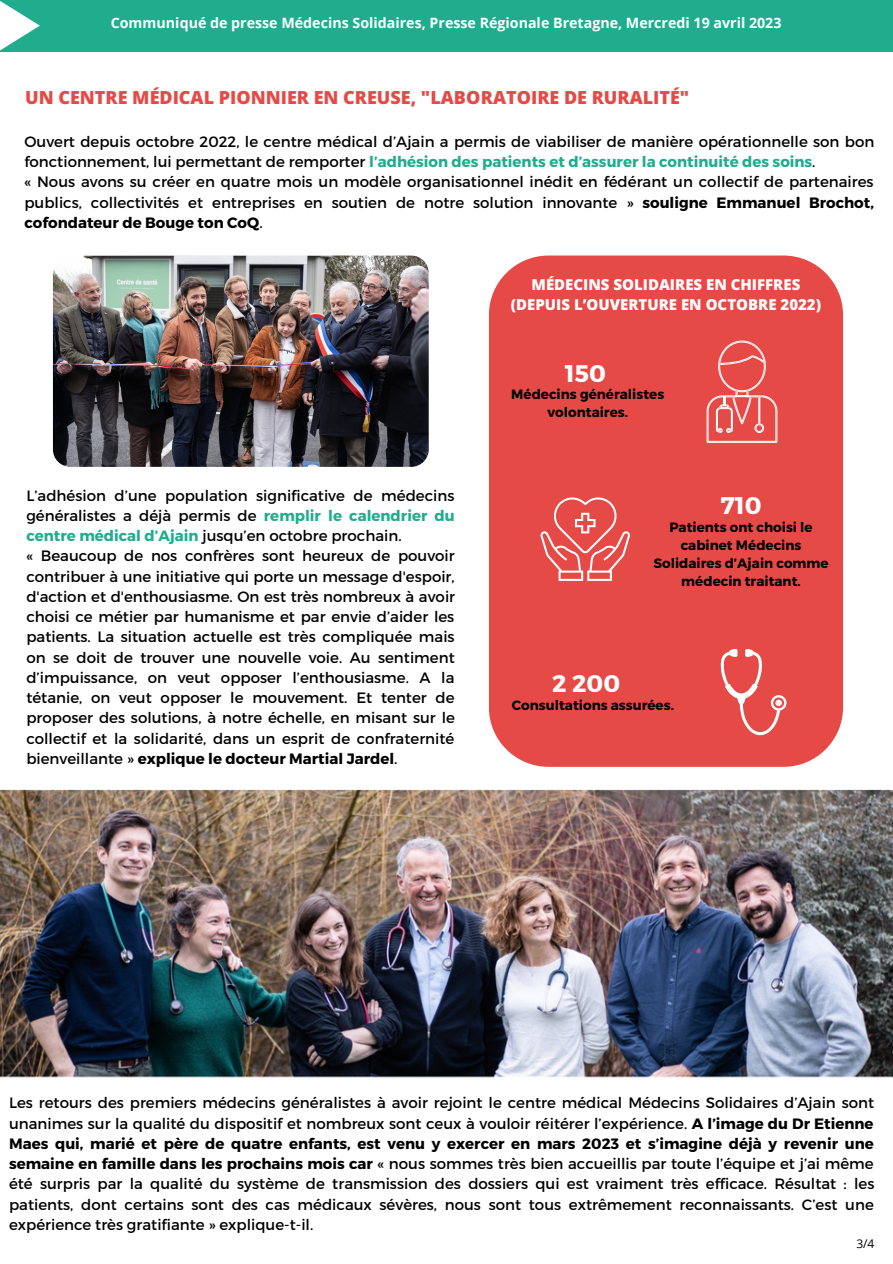
<style>
.page{position:relative;width:893px;height:1264px;background:#fff}
.page>*{position:absolute;margin:0;border:0;box-sizing:border-box;transform-origin:0 0}
.t1{font:700 24px "Montserrat";color:#fff}
.t2{font:800 18px "Open Sans";color:#e64a47}
.t3{font:15px/20.2px "Montserrat";color:#000}
.t4{font:800 15px/20.2px "Open Sans";color:#fff;text-align:center}
.t5{font:700 14.25px "Open Sans";color:#fff}
.t6{font:700 13.5px/18.1px "Montserrat";color:#000;text-align:center}
.t7{font:12px "Open Sans";color:#000}
.s1{font-weight:700;color:#1fad8e}
.s2{font-weight:700}
</style>
<div class="page">
<div style="left:0;top:0;width:892px;height:51px;background:#1fad8e"></div>
<svg style="left:0;top:1px;width:40px;height:51px"></svg>
<div style="left:489px;top:255px;width:354px;height:511px;background:#e64a47;border-radius:60px"></div>
<svg style="left:720px;top:649px;width:66px;height:87px"></svg>
<div style="left:775px;top:699px;width:6px;height:7px;background:#fff;border-radius:50%"></div>
<svg style="left:540px;top:497px;width:90px;height:84px"></svg>
<svg style="left:706px;top:340px;width:71px;height:103px"></svg>
<img style="left:53px;top:255px;width:375px;height:212px;border-radius:17px">
<img style="left:0;top:789px;width:892px;height:289px">
<p class="t5" style="left:111px;top:13px;width:672px">Communiqué de presse Médecins Solidaires, Presse Régionale Bretagne, Mercredi 19 avril 2023</p>
<p class="t2" style="left:25px;top:85px;width:665px">UN CENTRE MÉDICAL PIONNIER EN CREUSE, "LABORATOIRE DE RURALITÉ"</p>
<p class="t3" style="left:24px;top:131px;width:851px">Ouvert depuis octobre 2022, le centre médical d’Ajain a permis de viabiliser de manière opérationnelle son bon fonctionnement, lui permettant de remporter <span class="s1">l’adhésion des patients et d’assurer la continuité des soins</span>.<br>« Nous avons su créer en quatre mois un modèle organisationnel inédit en fédérant un collectif de partenaires publics, collectivités et entreprises en soutien de notre solution innovante » <span class="s2">souligne Emmanuel Brochot, cofondateur de Bouge ton CoQ</span>.</p>
<p class="t4" style="left:511px;top:274px;width:311px">MÉDECINS SOLIDAIRES EN CHIFFRES (DEPUIS L’OUVERTURE EN OCTOBRE 2022)</p>
<h1 class="t1" style="left:565px;top:357px;width:42px">150</h1>
<p class="t3" style="left:26px;top:484px;width:430px">L’adhésion d’une population significative de médecins généralistes a déjà permis de <span class="s1">remplir le calendrier du centre médical d’Ajain</span> jusqu’en octobre prochain.<br>« Beaucoup de nos confrères sont heureux de pouvoir contribuer à une initiative qui porte un message d'espoir, d'action et d'enthousiasme. On est très nombreux à avoir choisi ce métier par humanisme et par envie d’aider les patients. La situation actuelle est très compliquée mais on se doit de trouver une nouvelle voie. Au sentiment d’impuissance, on veut opposer l’enthousiasme. A la tétanie, on veut opposer le mouvement. Et tenter de proposer des solutions, à notre échelle, en misant sur le collectif et la solidarité, dans un esprit de confraternité bienveillante » <span class="s2">explique le docteur Martial Jardel</span>.</p>
<p class="t6" style="left:511px;top:384px;width:154px">Médecins généralistes volontaires.</p>
<h1 class="t1" style="left:720px;top:489px;width:42px">710</h1>
<p class="t6" style="left:653px;top:517px;width:177px">Patients ont choisi le cabinet Médecins<br>Solidaires d’Ajain comme médecin traitant.</p>
<h1 class="t1" style="left:552px;top:668px;width:70px">2 200</h1>
<p class="t6" style="left:512px;top:695px;width:164px">Consultations assurées.</p>
<p class="t3" style="left:9px;top:1092px;width:866px;text-align:justify">Les retours des premiers médecins généralistes à avoir rejoint le centre médical Médecins Solidaires d’Ajain sont unanimes sur la qualité du dispositif et nombreux sont ceux à vouloir réitérer l’expérience. <span class="s2">A l’image du Dr Etienne Maes qui, marié et père de quatre enfants, est venu y exercer en mars 2023 et s’imagine déjà y revenir une semaine en famille dans les prochains mois car</span> « nous sommes très bien accueillis par toute l’équipe et j’ai même été surpris par la qualité du système de transmission des dossiers qui est vraiment très efficace. Résultat : les patients, dont certains sont des cas médicaux sévères, nous sont tous extrêmement reconnaissants. C’est une expérience très gratifiante » explique-t-il.</p>
<p class="t7" style="left:856px;top:1234px;width:20px">3/4</p>
</div>
